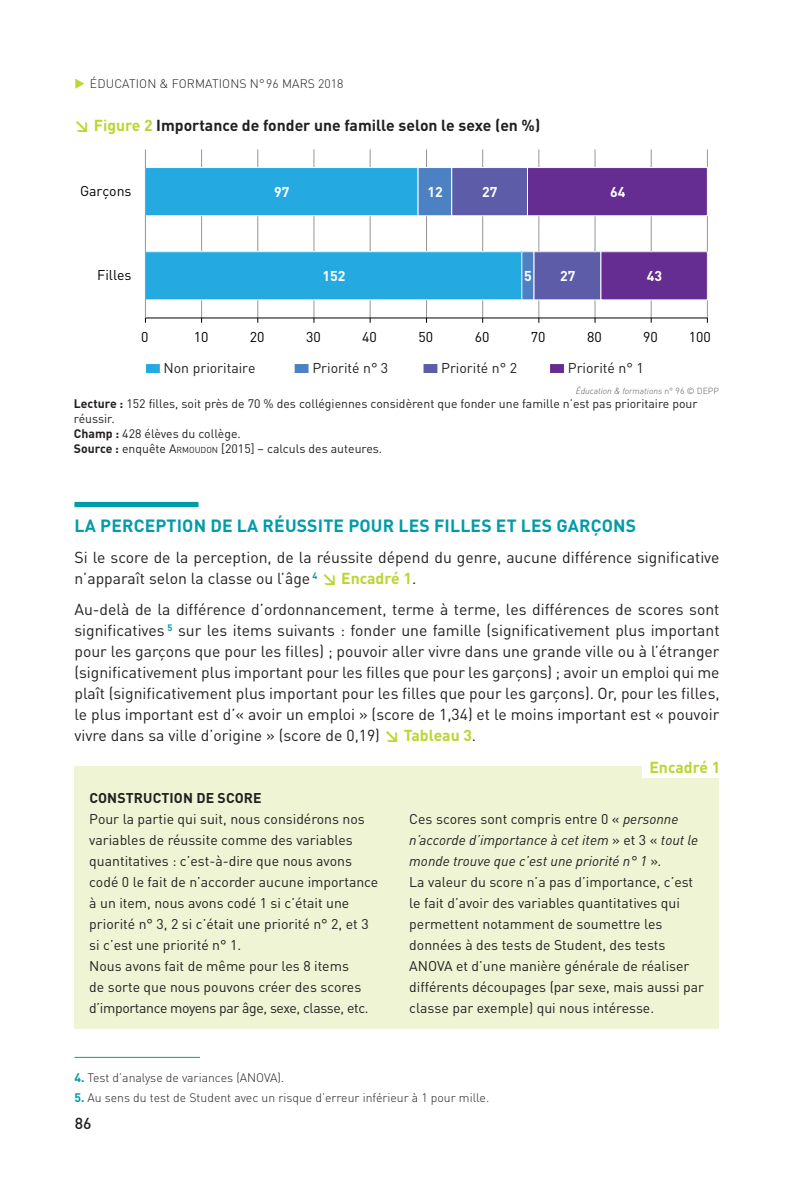
<style>
.page{position:relative;width:794px;height:1191px;background:#fff}
.page>*{position:absolute;margin:0;border:0;box-sizing:border-box;transform-origin:0 0}
.Niveau_1{font:700 17.5px "DINOT";letter-spacing:.01em;color:#009baa}
.Courant{font:15.75px/21px "DINOT";color:#231f20}
.Titre{font:700 15.75px "DINOT";color:#231f20}
.Filet_fin_d_article{font:700 15.75px "DINOT";color:#bcd531}
.t1{font:500 15.75px "DINOT";color:#231f20}
.t2{font:14.17px "DINOT";letter-spacing:-.005em;color:#231f20}
.t3{font:14.17px "DINOT";color:#000001}
.t4{font:700 14.17px "DINOT";color:#fff}
.t5{font:14px/21px "DINOT";color:#231f20}
.t6{font:italic 14px/21px "DINOT";color:#231f20}
.t7{font:14px "DINOT";letter-spacing:.03em;color:#000001}
.Titre-2{font:700 14px "DINOT";letter-spacing:.01em;color:#231f20}
.Légende{font:12.25px/14.7px "DINOT";color:#231f20}
.Texte{font:300 12.25px "DINOT";color:#231f20}
.Titre_courant__gauch{font:300 12.25px "DINOT";letter-spacing:.01em;color:#231f20}
.Titre-3{font:italic 300 8.75px "DINOT";color:#57585a}
.s1{color:#bcd531}
.s2{font-style:normal}
.s3{font-weight:700}
.s4{font-style:inherit}
.s5{font-size:8.58px}
.s6{font-weight:700;color:#bcd531}
.s7{font-weight:700;color:#009baa}
</style>
<div class="page">
<div style="left:74px;top:502px;width:124px;height:5px;background:#009baa"></div>
<hr style="left:74px;top:1057px;width:126px;height:1px;background:#009baa">
<div style="left:74px;top:766px;width:645px;height:263px;background:#eef4d4"></div>
<div style="left:642px;top:755px;width:85px;height:23px;background:#fff"></div>
<hr style="left:707px;top:149px;width:1px;height:169px;background:#939598">
<hr style="left:651px;top:149px;width:1px;height:169px;background:#939598">
<hr style="left:595px;top:149px;width:1px;height:169px;background:#939598">
<hr style="left:538px;top:149px;width:1px;height:169px;background:#939598">
<hr style="left:482px;top:149px;width:1px;height:169px;background:#939598">
<hr style="left:426px;top:149px;width:1px;height:169px;background:#939598">
<hr style="left:370px;top:149px;width:1px;height:169px;background:#939598">
<hr style="left:314px;top:149px;width:1px;height:169px;background:#939598">
<hr style="left:257px;top:149px;width:1px;height:169px;background:#939598">
<hr style="left:201px;top:149px;width:1px;height:169px;background:#939598">
<div style="left:145px;top:252px;width:377px;height:48px;background:#24aae1"></div>
<div style="left:145px;top:251px;width:377px;height:49px;border:1px solid #fff"></div>
<div style="left:145px;top:167px;width:273px;height:49px;background:#24aae1"></div>
<div style="left:145px;top:167px;width:273px;height:49px;border:1px solid #fff"></div>
<div style="left:522px;top:252px;width:12px;height:48px;background:#4c82c3"></div>
<div style="left:521px;top:251px;width:13px;height:49px;border:1px solid #fff"></div>
<div style="left:418px;top:167px;width:34px;height:49px;background:#4c82c3"></div>
<div style="left:418px;top:167px;width:34px;height:49px;border:1px solid #fff"></div>
<div style="left:534px;top:252px;width:67px;height:48px;background:#5c5ca8"></div>
<div style="left:534px;top:251px;width:67px;height:49px;border:1px solid #fff"></div>
<div style="left:452px;top:167px;width:75px;height:49px;background:#5c5ca8"></div>
<div style="left:451px;top:167px;width:77px;height:49px;border:1px solid #fff"></div>
<div style="left:601px;top:252px;width:106px;height:48px;background:#652d91"></div>
<div style="left:600px;top:251px;width:107px;height:49px;border:1px solid #fff"></div>
<div style="left:527px;top:167px;width:180px;height:49px;background:#652d91"></div>
<div style="left:527px;top:167px;width:180px;height:49px;border:1px solid #fff"></div>
<hr style="left:145px;top:317px;width:562px;height:1px;background:#000001">
<hr style="left:145px;top:149px;width:1px;height:169px;background:#939598">
<div style="left:294px;top:363px;width:15px;height:10px;background:#4c82c3"></div>
<div style="left:294px;top:363px;width:15px;height:11px;border:1px solid #fff"></div>
<div style="left:145px;top:363px;width:15px;height:10px;background:#24aae1"></div>
<div style="left:145px;top:363px;width:15px;height:11px;border:1px solid #fff"></div>
<div style="left:549px;top:363px;width:15px;height:10px;background:#652d91"></div>
<div style="left:549px;top:363px;width:15px;height:11px;border:1px solid #fff"></div>
<div style="left:423px;top:363px;width:15px;height:10px;background:#5c5ca8"></div>
<div style="left:423px;top:363px;width:15px;height:11px;border:1px solid #fff"></div>
<p class="Titre_courant__gauch" style="left:74px;top:76px;width:270px"><span class="s1">◆</span> ÉDUCATION &amp; FORMATIONS N°96 MARS 2018</p>
<p class="Titre" style="left:74px;top:115px;width:468px"><span class="s1">↘ Figure 2</span> Importance de fonder une famille selon le sexe (en %)</p>
<p class="t7" style="left:78px;top:121px;width:310px">Importance de fonder une famille selon le sexe</p>
<p class="t3" style="left:80px;top:182px;width:53px">Garçons</p>
<p class="t4" style="left:274px;top:183px;width:17px">97</p>
<p class="t4" style="left:427px;top:183px;width:17px">12</p>
<p class="t4" style="left:482px;top:183px;width:17px">27</p>
<p class="t4" style="left:610px;top:183px;width:17px">64</p>
<p class="t3" style="left:97px;top:266px;width:36px">Filles</p>
<p class="t4" style="left:322px;top:267px;width:24px">152</p>
<p class="t4" style="left:524px;top:267px;width:9px">5</p>
<p class="t4" style="left:560px;top:267px;width:17px">27</p>
<p class="t4" style="left:647px;top:267px;width:17px">43</p>
<p class="t3" style="left:141px;top:328px;width:9px">0</p>
<p class="t3" style="left:194px;top:328px;width:16px">10</p>
<p class="t3" style="left:250px;top:328px;width:16px">20</p>
<p class="t3" style="left:306px;top:328px;width:16px">30</p>
<p class="t3" style="left:362px;top:328px;width:16px">40</p>
<p class="t3" style="left:418px;top:328px;width:16px">50</p>
<p class="t3" style="left:474px;top:328px;width:16px">60</p>
<p class="t3" style="left:531px;top:328px;width:16px">70</p>
<p class="t3" style="left:587px;top:328px;width:16px">80</p>
<p class="t3" style="left:643px;top:328px;width:16px">90</p>
<p class="t3" style="left:689px;top:328px;width:39px">100 %</p>
<p class="t2" style="left:164px;top:359px;width:94px">Non prioritaire</p>
<p class="t2" style="left:312px;top:359px;width:77px">Priorité n° 3</p>
<p class="t2" style="left:441px;top:359px;width:77px">Priorité n° 2</p>
<p class="t2" style="left:568px;top:359px;width:77px">Priorité n° 1</p>
<p class="Titre-3" style="left:575px;top:385px;width:145px">Éducation &amp; formations <span class="s2">n° 96 © DEPP</span></p>
<p class="Légende" style="left:74px;top:396px;width:625px"><span class="s3">Lecture :</span> 152 filles, soit près de 70 % des collégiennes considèrent que fonder une famille n’est pas prioritaire pour réussir.</p>
<p class="Légende" style="left:74px;top:426px;width:168px"><span class="s3">Champ :</span> 428 élèves du collège.</p>
<p class="Légende" style="left:74px;top:440px;width:310px"><span class="s3">Source :</span> enquête <span class="s4">A</span><span class="s5">RMOUDON</span> [2015] – calculs des auteures.</p>
<p class="Niveau_1" style="left:74px;top:514px;width:563px">LA PERCEPTION DE LA RÉUSSITE POUR LES FILLES ET LES GARÇONS</p>
<p class="Courant" style="left:74px;top:546px;width:646px">Si le score de la perception, de la réussite dépend du genre, aucune différence significative n’apparaît selon la classe ou l’âge <sup>4</sup> <span class="s6">↘ Encadré 1</span>.</p>
<p class="Courant" style="left:74px;top:598px;width:646px;text-align:justify">Au-delà de la différence d’ordonnancement, terme à terme, les différences de scores sont significatives <sup>5</sup> sur les items suivants : fonder une famille (significativement plus important pour les garçons que pour les filles) ; pouvoir aller vivre dans une grande ville ou à l’étranger (significativement plus important pour les filles que pour les garçons) ; avoir un emploi qui me plaît (significativement plus important pour les filles que pour les garçons). Or, pour les filles, le plus important est d’« avoir un emploi » (score de 1,34) et le moins important est « pouvoir vivre dans sa ville d’origine » (score de 0,19) <span class="s6">↘ Tableau 3</span>.</p>
<p class="Titre-2" style="left:89px;top:788px;width:174px">CONSTRUCTION DE SCORE</p>
<p class="t5" style="left:89px;top:808px;width:290px">Pour la partie qui suit, nous considérons nos variables de réussite comme des variables quantitatives : c’est-à-dire que nous avons codé 0 le fait de n’accorder aucune importance à un item, nous avons codé 1 si c’était une priorité n° 3, 2 si c’était une priorité n° 2, et 3 si c’est une priorité n° 1.</p>
<p class="t5" style="left:89px;top:955px;width:281px">Nous avons fait de même pour les 8 items<br>de sorte que nous pouvons créer des scores d’importance moyens par âge, sexe, classe, etc.</p>
<p class="Filet_fin_d_article" style="left:649px;top:756px;width:72px">Encadré 1</p>
<p class="t6" style="left:409px;top:808px;width:290px"><span class="s2">Ces scores sont compris entre 0 «</span> personne n’accorde d’importance à cet item <span class="s2">» et 3 «</span> tout le monde trouve que c’est une priorité n° 1 <span class="s2">».</span></p>
<p class="t5" style="left:409px;top:871px;width:296px">La valeur du score n’a pas d’importance, c’est le fait d’avoir des variables quantitatives qui permettent notamment de soumettre les données à des tests de Student, des tests ANOVA et d’une manière générale de réaliser différents découpages (par sexe, mais aussi par classe par exemple) qui nous intéresse.</p>
<p class="Texte" style="left:74px;top:1070px;width:211px"><span class="s7">4.</span> Test d’analyse de variances (ANOVA).</p>
<p class="Texte" style="left:74px;top:1089px;width:416px"><span class="s7">5.</span> Au sens du test de Student avec un risque d’erreur inférieur à 1 pour mille.</p>
<p class="t1" style="left:75px;top:1112px;width:18px">86</p>
</div>
